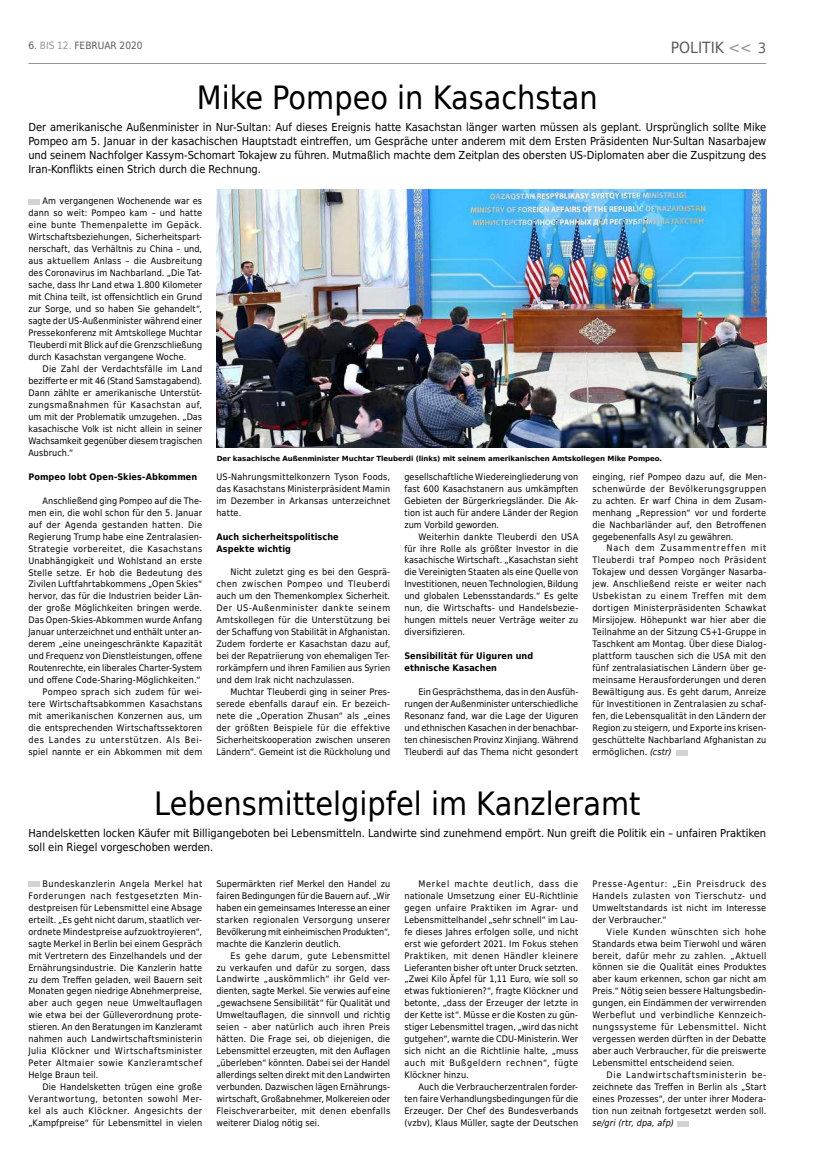
<style>
.page{position:relative;width:823px;height:1163px;background:#fff}
.page>*{position:absolute;margin:0;border:0;box-sizing:border-box;transform-origin:0 0}
.t1{font:32px "DejaVu Sans";color:#000;scale:.9 1}
.t2{font:15.4px "DejaVu Sans";letter-spacing:.005em;color:#58595b;scale:.91 1}
.t3{font:11px/14px "DejaVu Sans Condensed";color:#000}
.t4{font:10px "DejaVu Sans";color:#58595b;scale:.9 1}
.t5{font:9px/12px "DejaVu Sans Condensed";letter-spacing:.015em;color:#000;text-align:justify}
.t6{font:700 9px/12px "DejaVu Sans Condensed";letter-spacing:.01em;color:#000}
.t7{font:italic 9px "DejaVu Sans Condensed";letter-spacing:.02em;color:#000}
.t8{font:700 7px "DejaVu Sans";letter-spacing:-.01em;color:#000}
.s1{color:#939598}
.s2{font-size:14px}
.s3{font-style:italic}
</style>
<div class="page">
<hr style="left:28px;top:63px;width:737px;height:1px;background:#939598">
<div style="left:675px;top:750px;width:12px;height:5px;background:#d1d3d4"></div>
<div style="left:28px;top:881px;width:12px;height:5px;background:#d1d3d4"></div>
<div style="left:677px;top:1120px;width:11px;height:5px;background:#d1d3d4"></div>
<img style="left:216px;top:189px;width:549px;height:259px">
<div style="left:28px;top:199px;width:12px;height:5px;background:#d1d3d4"></div>
<p class="t4" style="left:28px;top:37px;width:128px">6. <span class="s1">BIS 12.</span> FEBRUAR 2020</p>
<h2 class="t2" style="left:670px;top:35px;width:106px">POLITIK <span class="s1">&lt;&lt;</span> <span class="s2">3</span></h2>
<h1 class="t1" style="left:197px;top:71px;width:447px">Mike Pompeo in Kasachstan</h1>
<p class="t3" style="left:28px;top:120px;width:739px;text-align:justify">Der amerikanische Außenminister in Nur-Sultan: Auf dieses Ereignis hatte Kasachstan länger warten müssen als geplant. Ursprünglich sollte Mike Pompeo am 5. Januar in der kasachischen Hauptstadt eintreffen, um Gespräche unter anderem mit dem Ersten Präsidenten Nur-Sultan Nasarbajew und seinem Nachfolger Kassym-Schomart Tokajew zu führen. Mutmaßlich machte dem Zeitplan des obersten US-Diplomaten aber die Zuspitzung des Iran-Konflikts einen Strich durch die Rechnung.</p>
<p class="t5" style="left:28px;top:195px;width:175px;text-indent:14px">Am vergangenen Wochenende war es dann so weit: Pompeo kam – und hatte eine bunte Themenpalette im Gepäck.<br>Wirtschaftsbeziehungen, Sicherheitspart&shy;nerschaft, das Verhältnis zu China – und, aus aktuellem Anlass – die Ausbreitung des Coronavirus im Nachbarland. „Die Tat&shy;sache, dass Ihr Land etwa 1.800 Kilometer mit China teilt, ist offensichtlich ein Grund zur Sorge, und so haben Sie gehandelt“, sagte der US-Außenminister während einer Pressekonferenz mit Amtskollege Muchtar Tleuberdi mit Blick auf die Grenzschließung durch Kasachstan vergangene Woche.</p>
<p class="t5" style="left:28px;top:362px;width:175px;text-indent:14px">Die Zahl der Verdachtsfälle im Land bezifferte er mit 46 (Stand Samstagabend).<br>Dann zählte er amerikanische Unterstüt&shy;zungsmaßnahmen für Kasachstan auf, um mit der Problematik umzugehen. „Das kasachische Volk ist nicht allein in seiner Wachsamkeit gegenüber diesem tragischen Ausbruch.“</p>
<p class="t6" style="left:28px;top:470px;width:170px">Pompeo lobt Open-Skies-Abkommen</p>
<p class="t5" style="left:28px;top:494px;width:175px;text-align:right">Anschließend ging Pompeo auf die The&shy;men ein, die wohl schon für den 5. Januar auf der Agenda gestanden hatten. Die Regierung Trump habe eine Zentralasien-Strategie vorbereitet, die Kasachstans Unabhängigkeit und Wohlstand an erste Stelle setze. Er hob die Bedeutung des Zivilen Luftfahrtabkommens „Open Skies“ hervor, das für die Industrien beider Län&shy;der große Möglichkeiten bringen werde.<br>Das Open-Skies-Abkommen wurde Anfang Januar unterzeichnet und enthält unter an&shy;derem „eine uneingeschränkte Kapazität und Frequenz von Dienstleistungen, offene Routenrechte, ein liberales Charter-System und offene Code-Sharing-Möglichkeiten.“ Pompeo sprach sich zudem für wei&shy;tere Wirtschaftsabkommen Kasachstans mit amerikanischen Konzernen aus, um die entsprechenden Wirtschaftssektoren des Landes zu unterstützen. Als Bei&shy;spiel nannte er ein Abkommen mit dem</p>
<p class="t8" style="left:217px;top:453px;width:446px">Der kasachische Außenminister Muchtar Tleuberdi (links) mit seinem amerikanischen Amtskollegen Mike Pompeo.</p>
<p class="t5" style="left:216px;top:470px;width:175px">US-Nahrungsmittelkonzern Tyson Foods, das Kasachstans Ministerpräsident Mamin im Dezember in Arkansas unterzeichnet hatte.</p>
<p class="t6" style="left:216px;top:530px;width:124px">Auch sicherheitspolitische<br>Aspekte wichtig</p>
<p class="t5" style="left:216px;top:565px;width:175px;text-indent:14px">Nicht zuletzt ging es bei den Gesprä&shy;chen zwischen Pompeo und Tleuberdi auch um den Themenkomplex Sicherheit.<br>Der US-Außenminister dankte seinem Amtskollegen für die Unterstützung bei der Schaffung von Stabilität in Afghanistan.<br>Zudem forderte er Kasachstan dazu auf, bei der Repatriierung von ehemaligen Ter&shy;rorkämpfern und ihren Familien aus Syrien und dem Irak nicht nachzulassen.</p>
<p class="t5" style="left:216px;top:685px;width:175px;text-indent:14px">Muchtar Tleuberdi ging in seiner Pres&shy;serede ebenfalls darauf ein. Er bezeich&shy;nete die „Operation Zhusan“ als „eines der größten Beispiele für die effektive Sicherheitskooperation zwischen unseren Ländern“. Gemeint ist die Rückholung und</p>
<p class="t5" style="left:404px;top:470px;width:175px">gesellschaftliche Wiedereingliederung von fast 600 Kasachstanern aus umkämpften Gebieten der Bürgerkriegsländer. Die Ak&shy;tion ist auch für andere Länder der Region zum Vorbild geworden.</p>
<p class="t5" style="left:404px;top:529px;width:175px;text-indent:14px">Weiterhin dankte Tleuberdi den USA für ihre Rolle als größter Investor in die kasachische Wirtschaft. „Kasachstan sieht die Vereinigten Staaten als eine Quelle von Investitionen, neuen Technologien, Bildung und globalen Lebensstandards.“ Es gelte nun, die Wirtschafts- und Handelsbezie&shy;hungen mittels neuer Verträge weiter zu diversifizieren.</p>
<p class="t6" style="left:404px;top:649px;width:130px">Sensibilität für Uiguren und ethnische Kasachen</p>
<p class="t5" style="left:404px;top:685px;width:175px;text-indent:14px">Ein Gesprächsthema, das in den Ausfüh&shy;rungen der Außenminister unterschiedliche Resonanz fand, war die Lage der Uiguren und ethnischen Kasachen in der benachbar&shy;ten chinesischen Provinz Xinjiang. Während Tleuberdi auf das Thema nicht gesondert</p>
<p class="t5" style="left:592px;top:470px;width:175px">einging, rief Pompeo dazu auf, die Men&shy;schenwürde der Bevölkerungsgruppen zu achten. Er warf China in dem Zusam&shy;menhang „Repression“ vor und forderte die Nachbarländer auf, den Betroffenen gegebenenfalls Asyl zu gewähren.</p>
<p class="t5" style="left:592px;top:541px;width:175px;text-indent:14px">Nach dem Zusammentreffen mit Tleuberdi traf Pompeo noch Präsident Tokajew und dessen Vorgänger Nasarba&shy;jew. Anschließend reiste er weiter nach Usbekistan zu einem Treffen mit dem dortigen Ministerpräsidenten Schawkat Mirsijojew. Höhepunkt war hier aber die Teilnahme an der Sitzung C5+1-Gruppe in Taschkent am Montag. Über diese Dialog&shy;plattform tauschen sich die USA mit den fünf zentralasiatischen Ländern über ge&shy;meinsame Herausforderungen und deren Bewältigung aus. Es geht darum, Anreize für Investitionen in Zentralasien zu schaf&shy;fen, die Lebensqualität in den Ländern der Region zu steigern, und Exporte ins krisen&shy;geschüttelte Nachbarland Afghanistan zu ermöglichen. <span class="s3">(cstr)</span></p>
<h1 class="t1" style="left:154px;top:777px;width:541px">Lebensmittelgipfel im Kanzleramt</h1>
<p class="t3" style="left:28px;top:825px;width:739px">Handelsketten locken Käufer mit Billigangeboten bei Lebensmitteln. Landwirte sind zunehmend empört. Nun greift die Politik ein – unfairen Praktiken soll ein Riegel vorgeschoben werden.</p>
<p class="t5" style="left:28px;top:876px;width:175px;text-indent:14px">Bundeskanzlerin Angela Merkel hat Forderungen nach festgesetzten Min&shy;destpreisen für Lebensmittel eine Absage erteilt. „Es geht nicht darum, staatlich ver&shy;ordnete Mindestpreise aufzuoktroyieren“, sagte Merkel in Berlin bei einem Gespräch mit Vertretern des Einzelhandels und der Ernährungsindustrie. Die Kanzlerin hatte zu dem Treffen geladen, weil Bauern seit Monaten gegen niedrige Abnehmerpreise, aber auch gegen neue Umweltauflagen wie etwa bei der Gülleverordnung prote&shy;stieren. An den Beratungen im Kanzleramt nahmen auch Landwirtschaftsministerin Julia Klöckner und Wirtschaftsminister Peter Altmaier sowie Kanzleramtschef Helge Braun teil.</p>
<p class="t5" style="left:28px;top:1080px;width:175px;text-indent:14px">Die Handelsketten trügen eine große Verantwortung, betonten sowohl Mer&shy;kel als auch Klöckner. Angesichts der „Kampfpreise“ für Lebensmittel in vielen</p>
<p class="t5" style="left:216px;top:876px;width:175px">Supermärkten rief Merkel den Handel zu fairen Bedingungen für die Bauern auf. „Wir haben ein gemeinsames Interesse an einer starken regionalen Versorgung unserer Bevölkerung mit einheimischen Produkten“, machte die Kanzlerin deutlich.</p>
<p class="t5" style="left:216px;top:948px;width:175px;text-indent:14px">Es gehe darum, gute Lebensmittel zu verkaufen und dafür zu sorgen, dass Landwirte „auskömmlich“ ihr Geld ver&shy;dienten, sagte Merkel. Sie verwies auf eine „gewachsene Sensibilität“ für Qualität und Umweltauflagen, die sinnvoll und richtig seien – aber natürlich auch ihren Preis hätten. Die Frage sei, ob diejenigen, die Lebensmittel erzeugten, mit den Auflagen „überleben“ könnten. Dabei sei der Handel allerdings selten direkt mit den Landwirten verbunden. Dazwischen lägen Ernährungs&shy;wirtschaft, Großabnehmer, Molkereien oder Fleischverarbeiter, mit denen ebenfalls weiterer Dialog nötig sei.</p>
<p class="t5" style="left:404px;top:876px;width:175px;text-indent:14px">Merkel machte deutlich, dass die nationale Umsetzung einer EU-Richtlinie gegen unfaire Praktiken im Agrar- und Lebensmittelhandel „sehr schnell“ im Lau&shy;fe dieses Jahres erfolgen solle, und nicht erst wie gefordert 2021. Im Fokus stehen Praktiken, mit denen Händler kleinere Lieferanten bisher oft unter Druck setzten. „Zwei Kilo Äpfel für 1,11 Euro, wie soll so etwas fuktionieren?“, fragte Klöckner und betonte, „dass der Erzeuger der letzte in der Kette ist“. Müsse er die Kosten zu gün&shy;stiger Lebensmittel tragen, „wird das nicht gutgehen“, warnte die CDU-Ministerin. Wer sich nicht an die Richtlinie halte, „muss auch mit Bußgeldern rechnen“, fügte Klöckner hinzu.</p>
<p class="t5" style="left:404px;top:1080px;width:175px;text-indent:14px">Auch die Verbraucherzentralen forder&shy;ten faire Verhandlungsbedingungen für die Erzeuger. Der Chef des Bundesverbands (vzbv), Klaus Müller, sagte der Deutschen</p>
<p class="t5" style="left:592px;top:876px;width:175px">Presse-Agentur: „Ein Preisdruck des Handels zulasten von Tierschutz- und Umweltstandards ist nicht im Interesse der Verbraucher.“</p>
<p class="t5" style="left:592px;top:924px;width:175px;text-indent:14px">Viele Kunden wünschten sich hohe Standards etwa beim Tierwohl und wären bereit, dafür mehr zu zahlen. „Aktuell können sie die Qualität eines Produktes aber kaum erkennen, schon gar nicht am Preis.“ Nötig seien bessere Haltungsbedin&shy;gungen, ein Eindämmen der verwirrenden Werbeflut und verbindliche Kennzeich&shy;nungssysteme für Lebensmittel. Nicht vergessen werden dürften in der Debatte aber auch Verbraucher, für die preiswerte Lebensmittel entscheidend seien.</p>
<p class="t5" style="left:592px;top:1068px;width:175px;text-indent:14px">Die Landwirtschaftsministerin be&shy;zeichnete das Treffen in Berlin als „Start eines Prozesses“, der unter ihrer Modera&shy;tion nun zeitnah fortgesetzt werden soll.</p>
<p class="t7" style="left:592px;top:1116px;width:83px">se/gri (rtr, dpa, afp)</p>
</div>
